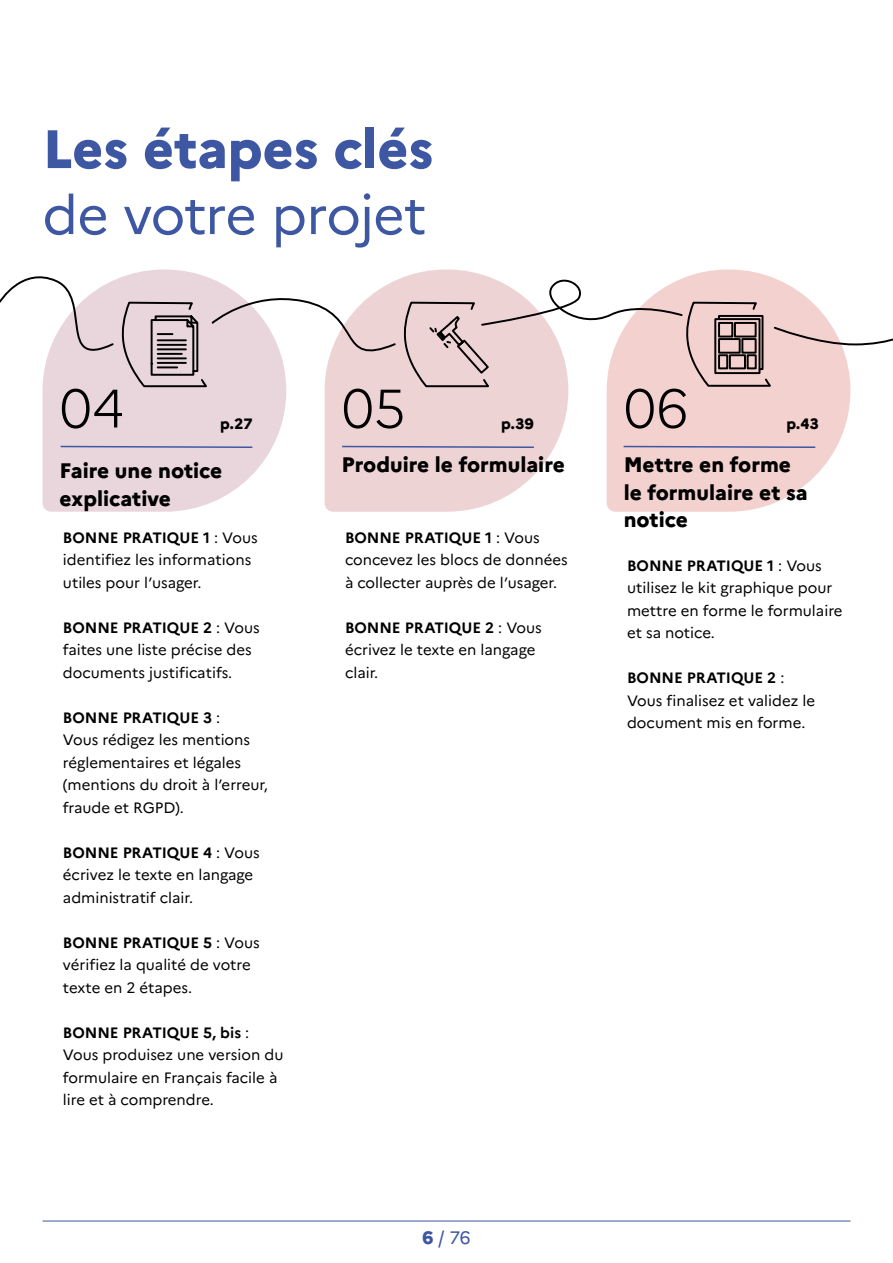
<style>
.page{position:relative;width:893px;height:1263px;background:#fff}
.page>*{position:absolute;margin:0;border:0;box-sizing:border-box;transform-origin:0 0}
.t1{font:800 54px "Marianne";letter-spacing:-.005em;color:#3e57a3}
.t2{font:54px "Marianne";letter-spacing:-.02em;color:#3e57a3}
.t3{font:300 54px "Marianne";color:#000}
.t4{font:800 21px/27px "Marianne";color:#000}
.t5{font:18px "Marianne";color:#3e57a3}
.t6{font:15px/22.5px "Marianne";color:#000}
.t7{font:800 15px "Marianne";color:#000}
.s1{font-weight:700}
.s2{font-weight:800}
</style>
<div class="page">
<svg style="left:607px;top:388px;width:243px;height:124px;background:#f4d5d3"></svg>
<svg style="left:325px;top:388px;width:243px;height:124px;background:#efd7d9"></svg>
<svg style="left:43px;top:388px;width:243px;height:124px;background:#ebdadf"></svg>
<hr style="left:43px;top:1221px;width:807px;height:1px;background:#3e57a3">
<svg style="left:59px;top:445px;width:195px;height:4px"></svg>
<svg style="left:341px;top:445px;width:194px;height:4px"></svg>
<svg style="left:622px;top:445px;width:195px;height:4px"></svg>
<svg style="left:0;top:269px;width:893px;height:119px"></svg>
<h1 class="t1" style="left:43px;top:107px;width:392px">Les étapes clés</h1>
<h1 class="t2" style="left:43px;top:173px;width:385px">de votre projet</h1>
<h1 class="t3" style="left:60px;top:367px;width:66px">04</h1>
<h2 class="t4" style="left:60px;top:456px;width:164px">Faire une notice explicative</h2>
<h1 class="t3" style="left:342px;top:367px;width:66px">05</h1>
<h2 class="t4" style="left:342px;top:450px;width:225px">Produire le formulaire</h2>
<h1 class="t3" style="left:624px;top:367px;width:67px">06</h1>
<h2 class="t4" style="left:624px;top:450px;width:186px">Mettre en forme le formulaire et sa notice</h2>
<p class="t7" style="left:220px;top:412px;width:34px">p.27</p>
<p class="t7" style="left:501px;top:412px;width:34px">p.39</p>
<p class="t7" style="left:786px;top:412px;width:34px">p.43</p>
<p class="t6" style="left:63px;top:525px;width:196px"><span class="s1">BONNE PRATIQUE 1</span> : Vous identifiez les informations utiles pour l’usager.</p>
<p class="t6" style="left:63px;top:615px;width:198px"><span class="s1">BONNE PRATIQUE 2</span> : Vous faites une liste précise des documents justificatifs.</p>
<p class="t6" style="left:63px;top:705px;width:207px"><span class="s1">BONNE PRATIQUE 3</span> :<br>Vous rédigez les mentions réglementaires et légales (mentions du droit à l’erreur, fraude et RGPD).</p>
<p class="t6" style="left:63px;top:840px;width:198px"><span class="s1">BONNE PRATIQUE 4</span> : Vous écrivez le texte en langage administratif clair.</p>
<p class="t6" style="left:63px;top:930px;width:198px"><span class="s1">BONNE PRATIQUE 5</span> : Vous vérifiez la qualité de votre texte en 2 étapes.</p>
<p class="t6" style="left:63px;top:1020px;width:222px"><span class="s1">BONNE PRATIQUE 5, bis</span> :<br>Vous produisez une version du formulaire en Français facile à lire et à comprendre.</p>
<p class="t6" style="left:345px;top:525px;width:224px"><span class="s1">BONNE PRATIQUE 1</span> : Vous concevez les blocs de données à collecter auprès de l’usager.</p>
<p class="t6" style="left:345px;top:615px;width:198px"><span class="s1">BONNE PRATIQUE 2</span> : Vous écrivez le texte en langage clair.</p>
<p class="t6" style="left:627px;top:553px;width:217px"><span class="s1">BONNE PRATIQUE 1</span> : Vous utilisez le kit graphique pour mettre en forme le formulaire et sa notice.</p>
<p class="t6" style="left:627px;top:665px;width:190px"><span class="s1">BONNE PRATIQUE 2</span> :<br>Vous finalisez et validez le document mis en forme.</p>
<p class="t5" style="left:422px;top:1223px;width:50px"><span class="s2">6</span> / 76</p>
</div>
